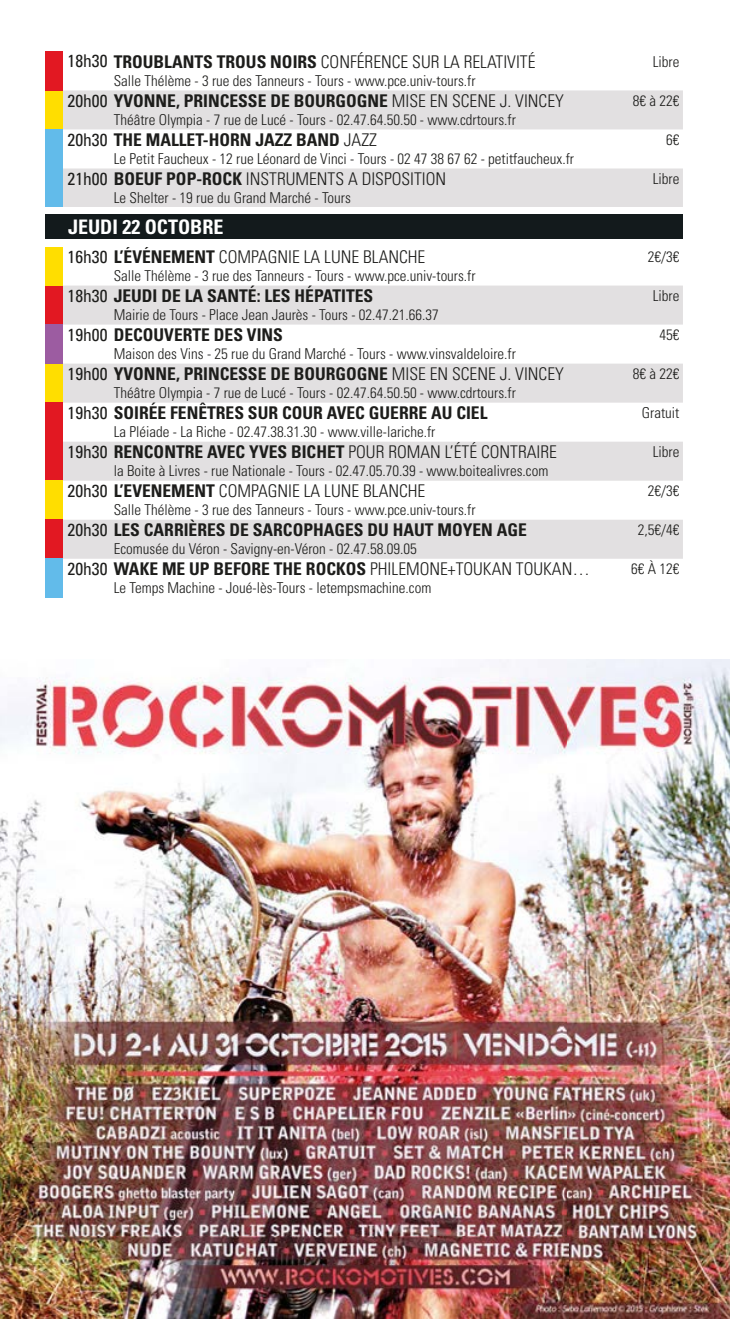
<style>
.page{position:relative;width:730px;height:1319px;background:#fff}
.page>*{position:absolute;margin:0;border:0;box-sizing:border-box;transform-origin:0 0}
.t1{font:700 condensed 20px "Univers";color:#fff}
.t2{font:700 condensed 17.5px "Univers";color:#1d1d1b}
.t3{font:300 condensed 17.5px "Univers LT Std";color:#1d1d1b}
.t4{font:300 condensed 15px "Univers LT Std";color:#1d1d1b}
.s1{font-family:"Univers";font-weight:400}
.s2{font-family:"Univers";font-weight:700}
.s3{font-weight:400}
.s4{font-family:"Univers LT Std";font-weight:300}
</style>
<div class="page">
<img style="left:0;top:659px;width:730px;height:659px">
<svg style="left:63px;top:90px;width:620px;height:468px;fill:#e2e0e1"></svg>
<div style="left:45px;top:285px;width:18px;height:39px;background:#e21822"></div>
<div style="left:45px;top:363px;width:18px;height:39px;background:#ffde00"></div>
<div style="left:45px;top:91px;width:18px;height:39px;background:#ffde00"></div>
<div style="left:45px;top:246px;width:18px;height:39px;background:#ffde00"></div>
<div style="left:45px;top:441px;width:18px;height:39px;background:#e21822"></div>
<div style="left:45px;top:480px;width:18px;height:39px;background:#ffde00"></div>
<div style="left:45px;top:52px;width:18px;height:39px;background:#e21822"></div>
<div style="left:45px;top:168px;width:18px;height:39px;background:#62bbea"></div>
<div style="left:45px;top:324px;width:18px;height:39px;background:#9c5ca1"></div>
<div style="left:45px;top:130px;width:18px;height:38px;background:#62bbea"></div>
<div style="left:45px;top:519px;width:18px;height:39px;background:#e21822"></div>
<div style="left:45px;top:402px;width:18px;height:39px;background:#e21822"></div>
<div style="left:45px;top:558px;width:18px;height:39px;background:#62bbea"></div>
<div style="left:45px;top:207px;width:638px;height:39px;background:#fff"></div>
<div style="left:45px;top:215px;width:638px;height:24px;background:#131a1c"></div>
<p class="t3" style="left:68px;top:51px;width:469px"><span class="s1">18h30</span> <span class="s2">TROUBLANTS TROUS NOIRS</span> CONFÉRENCE SUR LA RELATIVITÉ</p>
<p class="t4" style="left:653px;top:52px;width:28px">Libre</p>
<p class="t4" style="left:114px;top:72px;width:363px">Salle Thélème - 3 rue des Tanneurs - Tours - www.pce.univ-tours.fr</p>
<p class="t2" style="left:68px;top:90px;width:498px"><span class="s3">20h00</span> YVONNE, PRINCESSE DE BOURGOGNE <span class="s4">MISE EN SCENE J. VINCEY</span></p>
<p class="t4" style="left:633px;top:91px;width:48px">8€ à 22€</p>
<p class="t4" style="left:114px;top:111px;width:404px">Théâtre Olympia - 7 rue de Lucé - Tours - 02.47.64.50.50 - www.cdrtours.fr</p>
<p class="t2" style="left:68px;top:129px;width:311px"><span class="s3">20h30</span> THE MALLET-HORN JAZZ BAND <span class="s4">JAZZ</span></p>
<p class="t4" style="left:666px;top:130px;width:15px">6€</p>
<p class="t4" style="left:114px;top:150px;width:462px">Le Petit Faucheux - 12 rue Léonard de Vinci - Tours - 02 47 38 67 62 - petitfaucheux.fr</p>
<p class="t3" style="left:68px;top:168px;width:380px"><span class="s1">21h00</span> <span class="s2">BOEUF POP-ROCK</span> INSTRUMENTS A DISPOSITION</p>
<p class="t4" style="left:653px;top:169px;width:28px">Libre</p>
<p class="t4" style="left:114px;top:189px;width:239px">Le Shelter - 19 rue du Grand Marché - Tours</p>
<h1 class="t1" style="left:68px;top:214px;width:157px">JEUDI 22 OCTOBRE</h1>
<p class="t3" style="left:68px;top:246px;width:359px"><span class="s1">16h30</span> <span class="s2">L’ÉVÉNEMENT</span> COMPAGNIE LA LUNE BLANCHE</p>
<p class="t4" style="left:648px;top:247px;width:33px">2€/3€</p>
<p class="t4" style="left:114px;top:267px;width:363px">Salle Thélème - 3 rue des Tanneurs - Tours - www.pce.univ-tours.fr</p>
<p class="t2" style="left:68px;top:284px;width:307px"><span class="s3">18h30</span> JEUDI DE LA SANTÉ: LES HÉPATITES</p>
<p class="t4" style="left:653px;top:286px;width:28px">Libre</p>
<p class="t4" style="left:114px;top:306px;width:327px">Mairie de Tours - Place Jean Jaurès - Tours - 02.47.21.66.37</p>
<p class="t2" style="left:68px;top:323px;width:217px"><span class="s3">19h00</span> DECOUVERTE DES VINS</p>
<p class="t4" style="left:659px;top:325px;width:21px">45€</p>
<p class="t4" style="left:114px;top:345px;width:404px">Maison des Vins - 25 rue du Grand Marché - Tours - www.vinsvaldeloire.fr</p>
<p class="t2" style="left:68px;top:363px;width:498px"><span class="s3">19h00</span> YVONNE, PRINCESSE DE BOURGOGNE <span class="s4">MISE EN SCENE J. VINCEY</span></p>
<p class="t4" style="left:633px;top:364px;width:48px">8€ à 22€</p>
<p class="t4" style="left:114px;top:384px;width:404px">Théâtre Olympia - 7 rue de Lucé - Tours - 02.47.64.50.50 - www.cdrtours.fr</p>
<p class="t2" style="left:68px;top:401px;width:421px"><span class="s3">19h30</span> SOIRÉE FENÊTRES SUR COUR AVEC GUERRE AU CIEL</p>
<p class="t4" style="left:642px;top:403px;width:39px">Gratuit</p>
<p class="t4" style="left:114px;top:423px;width:323px">La Pléiade - La Riche - 02.47.38.31.30 - www.ville-lariche.fr</p>
<p class="t2" style="left:68px;top:441px;width:491px"><span class="s3">19h30</span> RENCONTRE AVEC YVES BICHET <span class="s4">POUR ROMAN L’ÉTÉ CONTRAIRE</span></p>
<p class="t4" style="left:653px;top:442px;width:28px">Libre</p>
<p class="t4" style="left:114px;top:462px;width:436px">la Boite à Livres - rue Nationale - Tours - 02.47.05.70.39 - www.boitealivres.com</p>
<p class="t3" style="left:68px;top:480px;width:359px"><span class="s1">20h30</span> <span class="s2">L’EVENEMENT</span> COMPAGNIE LA LUNE BLANCHE</p>
<p class="t4" style="left:648px;top:481px;width:33px">2€/3€</p>
<p class="t4" style="left:114px;top:501px;width:363px">Salle Thélème - 3 rue des Tanneurs - Tours - www.pce.univ-tours.fr</p>
<p class="t2" style="left:68px;top:518px;width:461px"><span class="s3">20h30</span> LES CARRIÈRES DE SARCOPHAGES DU HAUT MOYEN AGE</p>
<p class="t4" style="left:638px;top:520px;width:43px">2,5€/4€</p>
<p class="t4" style="left:114px;top:540px;width:304px">Ecomusée du Véron - Savigny-en-Véron - 02.47.58.09.05</p>
<p class="t2" style="left:68px;top:558px;width:524px"><span class="s3">20h30</span> WAKE ME UP BEFORE THE ROCKOS <span class="s4">PHILEMONE+TOUKAN TOUKAN…</span></p>
<p class="t4" style="left:631px;top:559px;width:50px">6€ À 12€</p>
<p class="t4" style="left:114px;top:579px;width:319px">Le Temps Machine - Joué-lès-Tours - letempsmachine.com</p>
</div>
